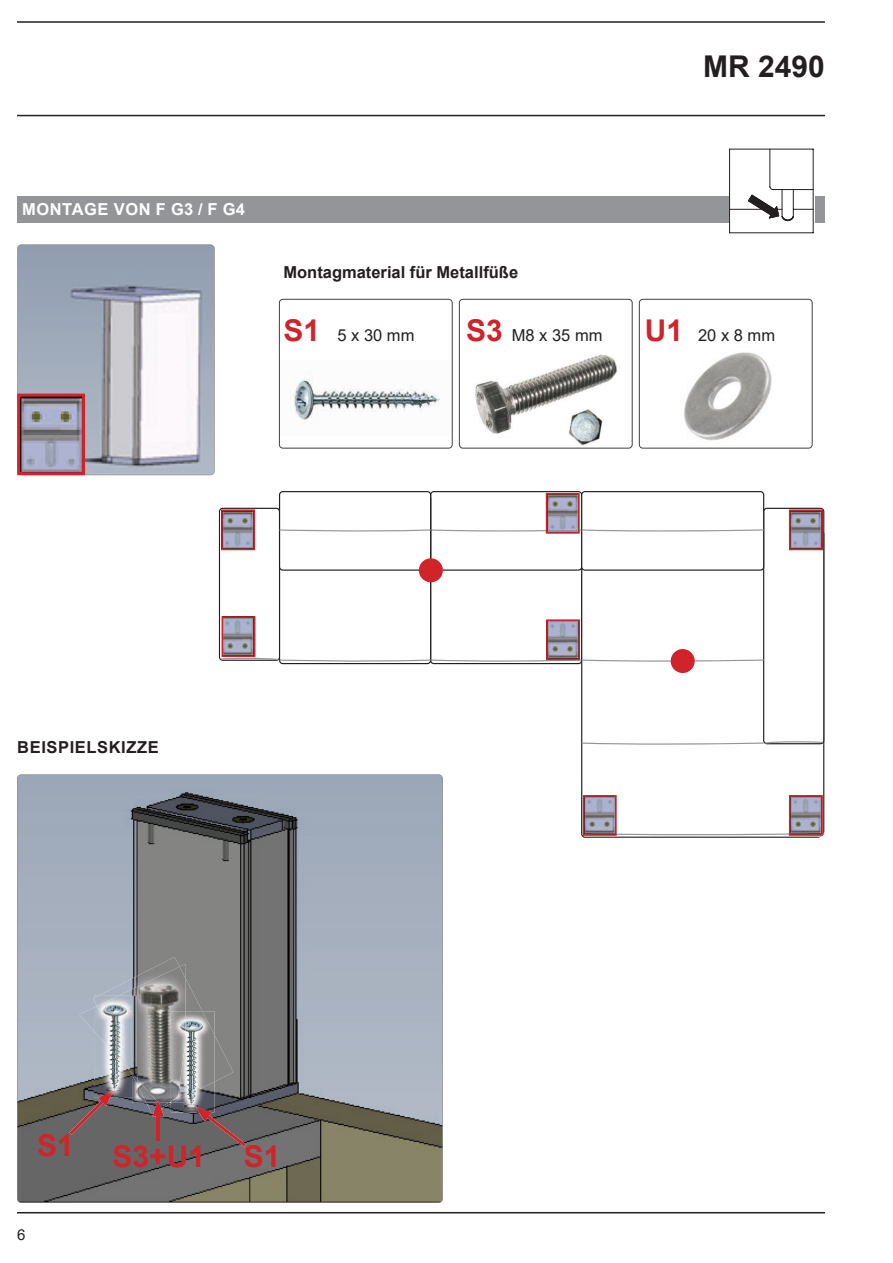
<style>
.page{position:relative;width:893px;height:1263px;background:#fff}
.page>*{position:absolute;margin:0;border:0;box-sizing:border-box;transform-origin:0 0}
.t1{font:700 30px "Arial";color:#d1232a}
.t2{font:700 30px "Arial";color:#231f20}
.t3{font:700 16.5px "Arial";color:#231f20}
.t4{font:16.5px "Arial";color:#231f20}
.t5{font:700 16.5px "Arial";letter-spacing:.035em;color:#fff}
.t6{font:700 16.5px "Arial";letter-spacing:.035em;color:#231f20}
.t7{font:15px "Arial";color:#231f20}
.s1{font-weight:700;font-size:30px;color:#d1232a}
</style>
<div class="page">
<hr style="left:17px;top:21px;width:808px;height:2px;background:#231f20">
<hr style="left:17px;top:1212px;width:808px;height:1px;background:#231f20">
<hr style="left:17px;top:115px;width:808px;height:1px;background:#231f20">
<div style="left:17px;top:197px;width:808px;height:26px;background:#939598"></div>
<svg style="left:17px;top:244px;width:198px;height:231px"></svg>
<img style="left:290px;top:372px;width:150px;height:52px">
<div style="left:279px;top:299px;width:173px;height:149px;border:1px solid #414041;border-radius:4px"></div>
<img style="left:459px;top:299px;width:173px;height:149px">
<div style="left:459px;top:299px;width:173px;height:149px;border:1px solid #414041;border-radius:4px"></div>
<img style="left:684px;top:352px;width:88px;height:89px">
<div style="left:639px;top:299px;width:173px;height:149px;border:1px solid #414041;border-radius:4px"></div>
<div style="left:729px;top:149px;width:85px;height:85px;background:#fff"></div>
<hr style="left:729px;top:232px;width:84px;height:1px;background:#231f20">
<hr style="left:729px;top:149px;width:1px;height:84px;background:#231f20">
<hr style="left:813px;top:149px;width:1px;height:84px;background:#231f20">
<svg style="left:729px;top:149px;width:85px;height:72px"></svg>
<img style="left:21px;top:398px;width:60px;height:73px">
<div style="left:17px;top:394px;width:68px;height:81px;border:3px solid #d1232a"></div>
<svg style="left:219px;top:491px;width:363px;height:173px"></svg>
<svg style="left:764px;top:508px;width:60px;height:21px"></svg>
<div style="left:581px;top:491px;width:183px;height:80px;border:1px solid #231f20;border-radius:3px"></div>
<svg style="left:582px;top:529px;width:242px;height:306px"></svg>
<div style="left:419px;top:558px;width:24px;height:24px;background:#d1232a;border-radius:50%"></div>
<div style="left:671px;top:649px;width:24px;height:24px;background:#d1232a;border-radius:50%"></div>
<svg style="left:17px;top:774px;width:426px;height:429px;background:#898f94"></svg>
<hr style="left:157px;top:1111px;width:3px;height:29px;background:#d1232a">
<svg style="left:196px;top:1107px;width:50px;height:39px;background:#6e5b5e"></svg>
<img style="left:184px;top:1097px;width:31px;height:15px">
<img style="left:196px;top:1107px;width:16px;height:5px">
<img style="left:94px;top:1072px;width:38px;height:25px">
<svg style="left:70px;top:1091px;width:43px;height:43px;background:#705b5a"></svg>
<img style="left:224px;top:512px;width:28px;height:35px">
<div style="left:221px;top:509px;width:34px;height:41px;border:2px solid #d1232a"></div>
<img style="left:549px;top:496px;width:28px;height:33px">
<img style="left:549px;top:529px;width:28px;height:2px">
<div style="left:546px;top:493px;width:34px;height:41px;border:2px solid #d1232a"></div>
<img style="left:792px;top:512px;width:28px;height:35px">
<div style="left:789px;top:509px;width:34px;height:41px;border:2px solid #d1232a"></div>
<img style="left:225px;top:619px;width:27px;height:35px">
<div style="left:222px;top:616px;width:33px;height:41px;border:2px solid #d1232a"></div>
<img style="left:549px;top:622px;width:28px;height:35px">
<div style="left:546px;top:619px;width:34px;height:41px;border:2px solid #d1232a"></div>
<img style="left:792px;top:798px;width:28px;height:35px">
<div style="left:789px;top:795px;width:34px;height:41px;border:2px solid #d1232a"></div>
<img style="left:586px;top:798px;width:28px;height:35px">
<div style="left:583px;top:795px;width:34px;height:41px;border:2px solid #d1232a"></div>
<img style="left:93px;top:957px;width:87px;height:7px">
<div style="left:185px;top:978px;width:48px;height:103px;background:#848483"></div>
<img style="left:184px;top:1011px;width:31px;height:86px">
<img style="left:146px;top:1102px;width:6px;height:11px">
<img style="left:79px;top:964px;width:106px;height:67px">
<img style="left:94px;top:1006px;width:3px;height:66px">
<img style="left:118px;top:967px;width:67px;height:112px">
<img style="left:171px;top:1011px;width:15px;height:68px">
<img style="left:97px;top:996px;width:41px;height:83px">
<img style="left:132px;top:1097px;width:6px;height:5px">
<img style="left:132px;top:1086px;width:6px;height:11px">
<img style="left:138px;top:1079px;width:46px;height:18px">
<img style="left:138px;top:1080px;width:20px;height:22px">
<svg style="left:152px;top:1097px;width:32px;height:19px"></svg>
<img style="left:171px;top:1079px;width:9px;height:23px">
<svg style="left:130px;top:1072px;width:8px;height:14px"></svg>
<h1 class="t2" style="left:703px;top:45px;width:123px">MR 2490</h1>
<p class="t5" style="left:22px;top:198px;width:224px">MONTAGE VON F G3 / F G4</p>
<p class="t3" style="left:283px;top:260px;width:236px">Montagmaterial für Metallfüße</p>
<p class="t4" style="left:283px;top:323px;width:133px"><span class="s1">S1</span> 5 x 30 mm</p>
<p class="t4" style="left:466px;top:323px;width:138px"><span class="s1">S3</span> M8 x 35 mm</p>
<p class="t4" style="left:645px;top:323px;width:132px"><span class="s1">U1</span> 20 x 8 mm</p>
<p class="t6" style="left:17px;top:736px;width:143px">BEISPIELSKIZZE</p>
<h1 class="t1" style="left:37px;top:1124px;width:38px">S1</h1>
<p class="t7" style="left:17px;top:1224px;width:10px">6</p>
<h1 class="t1" style="left:113px;top:1135px;width:94px">S3+U1</h1>
<h1 class="t1" style="left:244px;top:1135px;width:38px">S1</h1>
</div>
